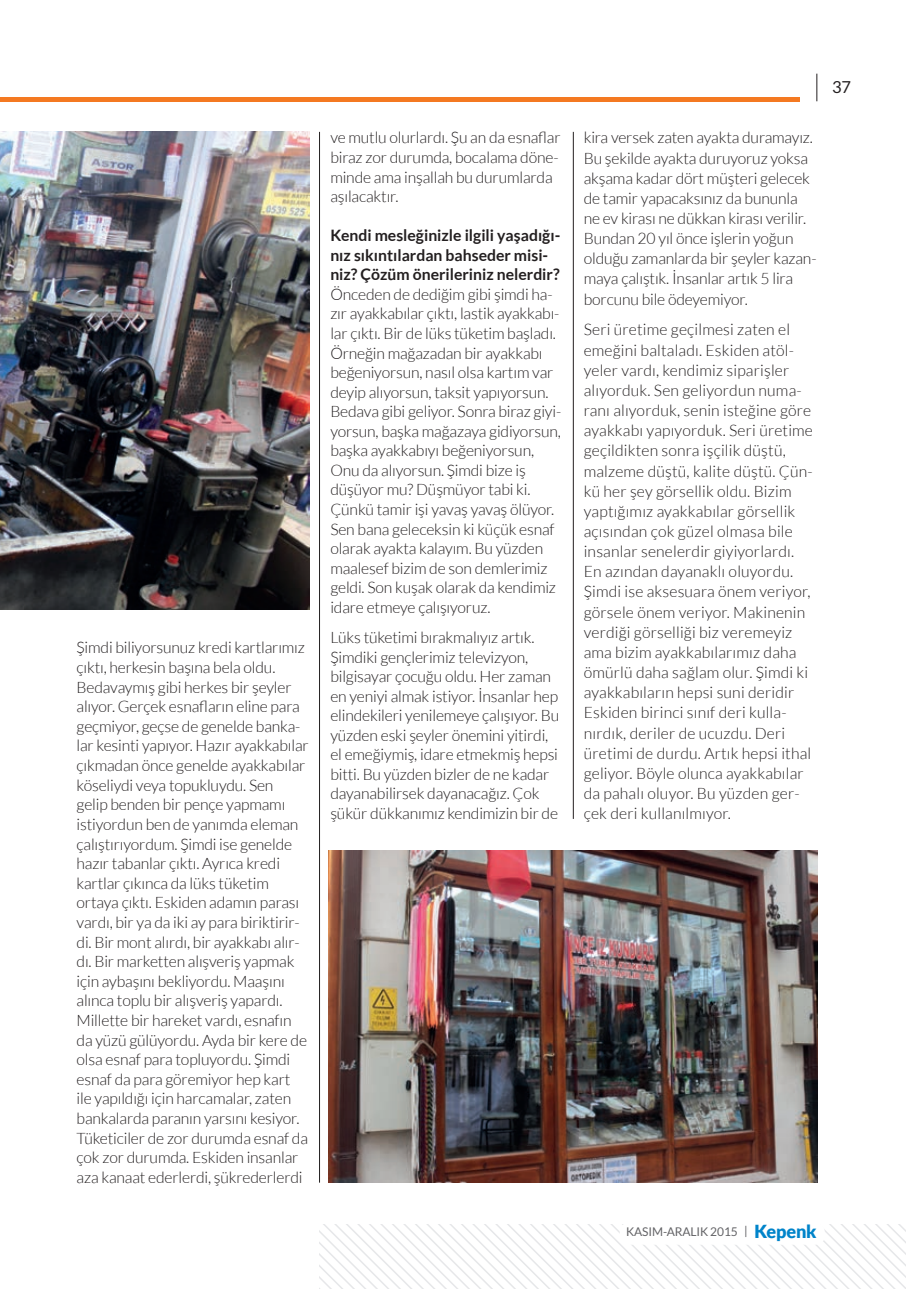
<style>
.page{position:relative;width:906px;height:1289px;background:#fff}
.page>*{position:absolute;margin:0;border:0;box-sizing:border-box;transform-origin:0 0}
.t1{font:16.5px "Lato TR";color:#231f20}
.t2{font:300 15.75px/19.5px "Lato TR";letter-spacing:-.01em;color:#231f20}
.t3{font:300 15.75px/20.1px "Lato TR";letter-spacing:.01em;color:#231f20}
.t4{font:700 15.75px/19.5px "Lato TR";color:#231f20}
.t5{font:12px "Lato TR";letter-spacing:-.01em;color:#636366}
.s1{font-weight:900;font-size:18px;color:#0084ca}
</style>
<div class="page">
<svg style="left:319px;top:1224px;width:587px;height:64px"></svg>
<div style="left:620px;top:1222px;width:204px;height:22px;background:#fff;border-radius:9px"></div>
<svg style="left:816px;top:74px;width:1px;height:27px"></svg>
<hr style="left:319px;top:132px;width:1px;height:1050px;background:#231f20">
<hr style="left:573px;top:132px;width:1px;height:687px;background:#231f20">
<hr style="left:0;top:97px;width:800px;height:4px;background:#f47921">
<img style="left:0;top:132px;width:309px;height:477px">
<img style="left:328px;top:851px;width:489px;height:331px">
<p class="t2" style="left:77px;top:638px;width:234px">Şimdi biliyorsunuz kredi kartlarımız çıktı, herkesin başına bela oldu.<br>Bedavaymış gibi herkes bir şeyler alıyor. Gerçek esnafların eline para geçmiyor, geçse de genelde banka&shy;lar kesinti yapıyor. Hazır ayakkabılar çıkmadan önce genelde ayakkabılar köseliydi veya topukluydu. Sen<br>gelip benden bir pençe yapmamı istiyordun ben de yanımda eleman çalıştırıyordum. Şimdi ise genelde hazır tabanlar çıktı. Ayrıca kredi kartlar çıkınca da lüks tüketim ortaya çıktı. Eskiden adamın parası vardı, bir ya da iki ay para biriktirir&shy;di. Bir mont alırdı, bir ayakkabı alır&shy;dı. Bir marketten alışveriş yapmak için aybaşını bekliyordu. Maaşını alınca toplu bir alışveriş yapardı.<br>Millette bir hareket vardı, esnafın da yüzü gülüyordu. Ayda bir kere de olsa esnaf para topluyordu. Şimdi esnaf da para göremiyor hep kart ile yapıldığı için harcamalar, zaten bankalarda paranın yarsını kesiyor.<br>Tüketiciler de zor durumda esnaf da çok zor durumda. Eskiden insanlar aza kanaat ederlerdi, şükrederlerdi</p>
<p class="t2" style="left:330px;top:128px;width:232px">ve mutlu olurlardı. Şu an da esnaflar biraz zor durumda, bocalama döne&shy;minde ama inşallah bu durumlarda aşılacaktır.</p>
<p class="t4" style="left:330px;top:225px;width:231px">Kendi mesleğinizle ilgili yaşadığı&shy;nız sıkıntılardan bahseder misi&shy;niz? Çözüm önerileriniz nelerdir?</p>
<p class="t2" style="left:330px;top:284px;width:232px">Önceden de dediğim gibi şimdi ha&shy;zır ayakkabılar çıktı, lastik ayakkabı&shy;lar çıktı. Bir de lüks tüketim başladı.<br>Örneğin mağazadan bir ayakkabı beğeniyorsun, nasıl olsa kartım var deyip alıyorsun, taksit yapıyorsun.<br>Bedava gibi geliyor. Sonra biraz giyi&shy;yorsun, başka mağazaya gidiyorsun, başka ayakkabıyı beğeniyorsun, Onu da alıyorsun. Şimdi bize iş düşüyor mu? Düşmüyor tabi ki.<br>Çünkü tamir işi yavaş yavaş ölüyor.<br>Sen bana geleceksin ki küçük esnaf olarak ayakta kalayım. Bu yüzden maalesef bizim de son demlerimiz geldi. Son kuşak olarak da kendimiz idare etmeye çalışıyoruz.</p>
<p class="t2" style="left:330px;top:627px;width:230px">Lüks tüketimi bırakmalıyız artık.<br>Şimdiki gençlerimiz televizyon, bilgisayar çocuğu oldu. Her zaman en yeniyi almak istiyor. İnsanlar hep elindekileri yenilemeye çalışıyor. Bu yüzden eski şeyler önemini yitirdi, el emeğiymiş, idare etmekmiş hepsi bitti. Bu yüzden bizler de ne kadar dayanabilirsek dayanacağız. Çok şükür dükkanımız kendimizin bir de</p>
<p class="t2" style="left:584px;top:128px;width:234px;line-height:20.1px">kira versek zaten ayakta duramayız.<br>Bu şekilde ayakta duruyoruz yoksa akşama kadar dört müşteri gelecek de tamir yapacaksınız da bununla ne ev kirası ne dükkan kirası verilir.<br>Bundan 20 yıl önce işlerin yoğun olduğu zamanlarda bir şeyler kazan&shy;maya çalıştık. İnsanlar artık 5 lira borcunu bile ödeyemiyor.</p>
<p class="t3" style="left:584px;top:320px;width:231px">Seri üretime geçilmesi zaten el emeğini baltaladı. Eskiden atöl&shy;yeler vardı, kendimiz siparişler alıyorduk. Sen geliyordun numa&shy;ranı alıyorduk, senin isteğine göre ayakkabı yapıyorduk. Seri üretime geçildikten sonra işçilik düştü, malzeme düştü, kalite düştü. Çün&shy;kü her şey görsellik oldu. Bizim yaptığımız ayakkabılar görsellik açısından çok güzel olmasa bile insanlar senelerdir giyiyorlardı.<br>En azından dayanaklı oluyordu.<br>Şimdi ise aksesuara önem veriyor, görsele önem veriyor. Makinenin verdiği görselliği biz veremeyiz ama bizim ayakkabılarımız daha ömürlü daha sağlam olur. Şimdi ki ayakkabıların hepsi suni deridir Eskiden birinci sınıf deri kulla&shy;nırdık, deriler de ucuzdu. Deri üretimi de durdu. Artık hepsi ithal geliyor. Böyle olunca ayakkabılar da pahalı oluyor. Bu yüzden ger&shy;çek deri kullanılmıyor.</p>
<p class="t1" style="left:832px;top:78px;width:21px">37</p>
<p class="t5" style="left:626px;top:1225px;width:192px">KASIM-ARALIK 2015 | <span class="s1">Kepenk</span></p>
</div>
